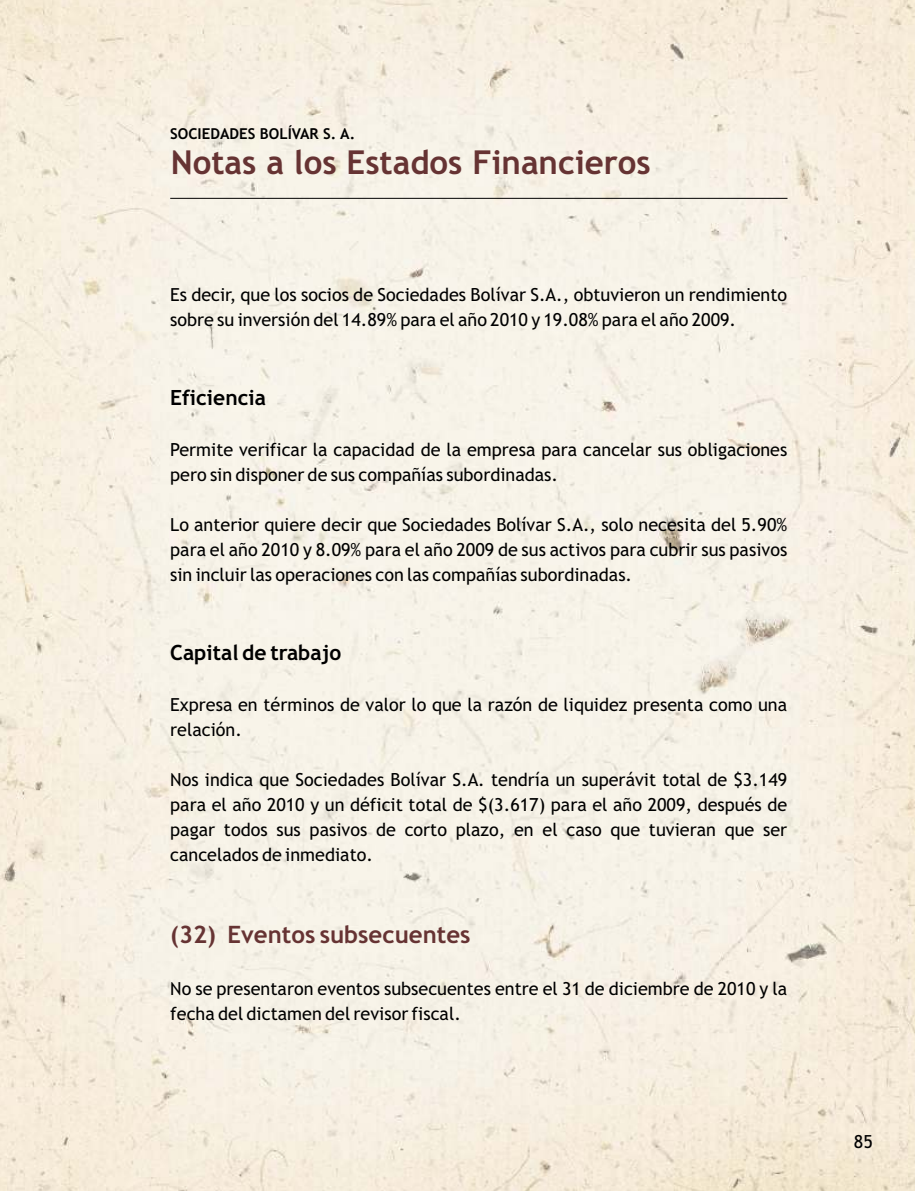
<style>
.page{position:relative;width:915px;height:1191px;background:#fff}
.page>*{position:absolute;margin:0;border:0;box-sizing:border-box;transform-origin:0 0}
.t1{font:700 33px "Trebuchet MS";color:#633}
.t2{font:700 24px "Trebuchet MS";color:#633}
.t3{font:700 21px "Trebuchet MS";color:#000}
.t4{font:18px/25px "Trebuchet MS";color:#000}
.t5{font:700 15px "Trebuchet MS";color:#000}
</style>
<div class="page">
<img style="left:0;top:0;width:914px;height:1191px">
<hr style="left:170px;top:198px;width:617px;height:1px;background:#000">
<p class="t5" style="left:170px;top:128px;width:186px">SOCIEDADES BOLÍVAR S. A.</p>
<h1 class="t1" style="left:171px;top:150px;width:481px">Notas a los Estados Financieros</h1>
<p class="t4" style="left:170px;top:284px;width:618px">Es decir, que los socios de Sociedades Bolívar S.A., obtuvieron un rendimiento sobre su inversión del 14.89% para el año 2010 y 19.08% para el año 2009.</p>
<p class="t3" style="left:170px;top:389px;width:97px">Eficiencia</p>
<p class="t4" style="left:170px;top:438px;width:618px">Permite verificar la capacidad de la empresa para cancelar sus obligaciones pero sin disponer de sus compañías subordinadas.</p>
<p class="t4" style="left:170px;top:514px;width:618px;text-align:justify">Lo anterior quiere decir que Sociedades Bolívar S.A., solo necesita del 5.90% para el año 2010 y 8.09% para el año 2009 de sus activos para cubrir sus pasivos sin incluir las operaciones con las compañías subordinadas.</p>
<p class="t3" style="left:170px;top:644px;width:172px">Capital de trabajo</p>
<p class="t4" style="left:170px;top:693px;width:618px">Expresa en términos de valor lo que la razón de liquidez presenta como una relación.</p>
<p class="t4" style="left:170px;top:769px;width:618px;text-align:justify">Nos indica que Sociedades Bolívar S.A. tendría un superávit total de $3.149 para el año 2010 y un déficit total de $(3.617) para el año 2009, después de pagar todos sus pasivos de corto plazo, en el caso que tuvieran que ser cancelados de inmediato.</p>
<h2 class="t2" style="left:170px;top:925px;width:302px">(32) Eventos subsecuentes</h2>
<p class="t4" style="left:170px;top:978px;width:618px">No se presentaron eventos subsecuentes entre el 31 de diciembre de 2010 y la fecha del dictamen del revisor fiscal.</p>
<p class="t4" style="left:853px;top:1131px;width:20px">85</p>
</div>
